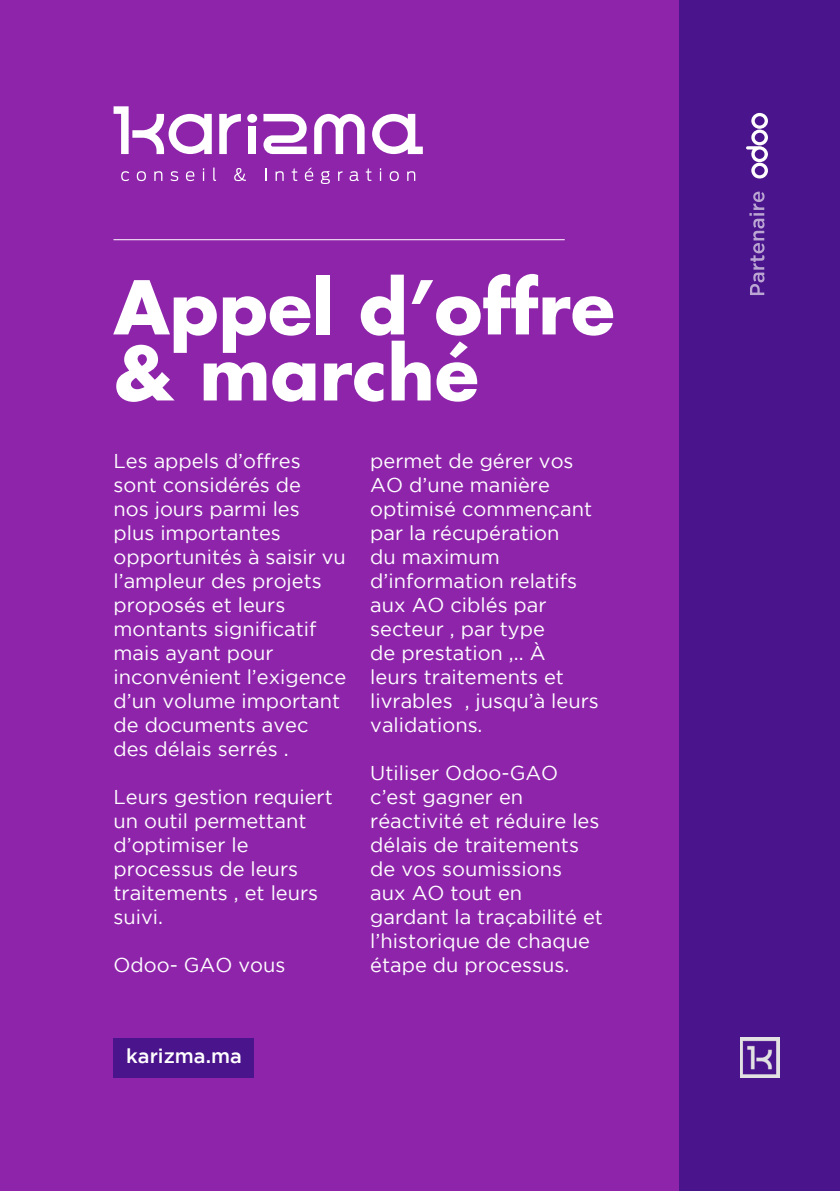
<style>
.page{position:relative;width:840px;height:1191px;background:#fff}
.page>*{position:absolute;margin:0;border:0;box-sizing:border-box;transform-origin:0 0}
.t1{font:700 72px/66px "Futura Std";color:#fff}
.t2{font:20px/24px "Gotham";color:#fff}
.t3{font:500 20px "Gotham";color:#fff}
</style>
<div class="page">
<div style="left:0;top:0;width:839px;height:1191px;background:#8e24aa"></div>
<div style="left:679px;top:0;width:160px;height:1191px;background:#4a148c"></div>
<svg style="left:219px;top:114px;width:22px;height:40px"></svg>
<div style="left:248px;top:126px;width:8px;height:28px;background:#fff"></div>
<svg style="left:263px;top:114px;width:43px;height:40px"></svg>
<svg style="left:314px;top:114px;width:50px;height:40px"></svg>
<div style="left:247px;top:114px;width:10px;height:9px;background:#fff;border-radius:50%"></div>
<svg style="left:113px;top:106px;width:99px;height:48px"></svg>
<svg style="left:372px;top:114px;width:50px;height:40px"></svg>
<svg style="left:121px;top:171px;width:8px;height:10px"></svg>
<svg style="left:137px;top:171px;width:9px;height:10px"></svg>
<svg style="left:154px;top:171px;width:8px;height:10px"></svg>
<svg style="left:170px;top:171px;width:8px;height:10px"></svg>
<svg style="left:186px;top:171px;width:8px;height:10px"></svg>
<svg style="left:203px;top:168px;width:1px;height:13px"></svg>
<svg style="left:213px;top:168px;width:3px;height:13px"></svg>
<svg style="left:234px;top:168px;width:12px;height:13px"></svg>
<svg style="left:265px;top:168px;width:1px;height:13px"></svg>
<svg style="left:275px;top:171px;width:8px;height:10px"></svg>
<svg style="left:291px;top:168px;width:6px;height:13px"></svg>
<svg style="left:304px;top:168px;width:9px;height:13px"></svg>
<svg style="left:320px;top:171px;width:10px;height:13px"></svg>
<svg style="left:338px;top:171px;width:4px;height:10px"></svg>
<svg style="left:349px;top:171px;width:9px;height:10px"></svg>
<svg style="left:365px;top:168px;width:6px;height:13px"></svg>
<svg style="left:379px;top:168px;width:2px;height:13px"></svg>
<svg style="left:389px;top:171px;width:9px;height:10px"></svg>
<svg style="left:407px;top:171px;width:8px;height:10px"></svg>
<div style="left:113px;top:1037px;width:141px;height:40px;background:#4a148c"></div>
<hr style="left:113px;top:239px;width:451px;height:1px;background:#fff">
<img style="left:740px;top:1037px;width:38px;height:40px">
<svg style="left:746px;top:113px;width:21px;height:66px"></svg>
<svg style="left:749px;top:192px;width:15px;height:103px"></svg>
<p class="t1" style="left:113px;top:273px;width:502px">Appel d’offre &amp; marché</p>
<p class="t2" style="left:113px;top:448px;width:234px">Les appels d’offres sont considérés de<br>nos jours parmi les<br>plus importantes opportunités à saisir vu l’ampleur des projets proposés et leurs montants significatif mais ayant pour inconvénient l’exigence d’un volume important de documents avec des délais serrés .</p>
<p class="t2" style="left:113px;top:784px;width:221px">Leurs gestion requiert un outil permettant d’optimiser le processus de leurs traitements , et leurs suivi.</p>
<p class="t2" style="left:113px;top:952px;width:173px">Odoo- GAO vous</p>
<p class="t2" style="left:370px;top:448px;width:230px">permet de gérer vos<br>AO d’une manière optimisé commençant par la récupération<br>du maximum d’information relatifs aux AO ciblés par secteur , par type<br>de prestation ,.. À<br>leurs traitements et livrables , jusqu’à leurs validations.</p>
<p class="t2" style="left:370px;top:760px;width:234px">Utiliser Odoo-GAO c’est gagner en réactivité et réduire les délais de traitements de vos soumissions<br>aux AO tout en gardant la traçabilité et l’historique de chaque étape du processus.</p>
<p class="t3" style="left:126px;top:1044px;width:117px">karizma.ma</p>
</div>
